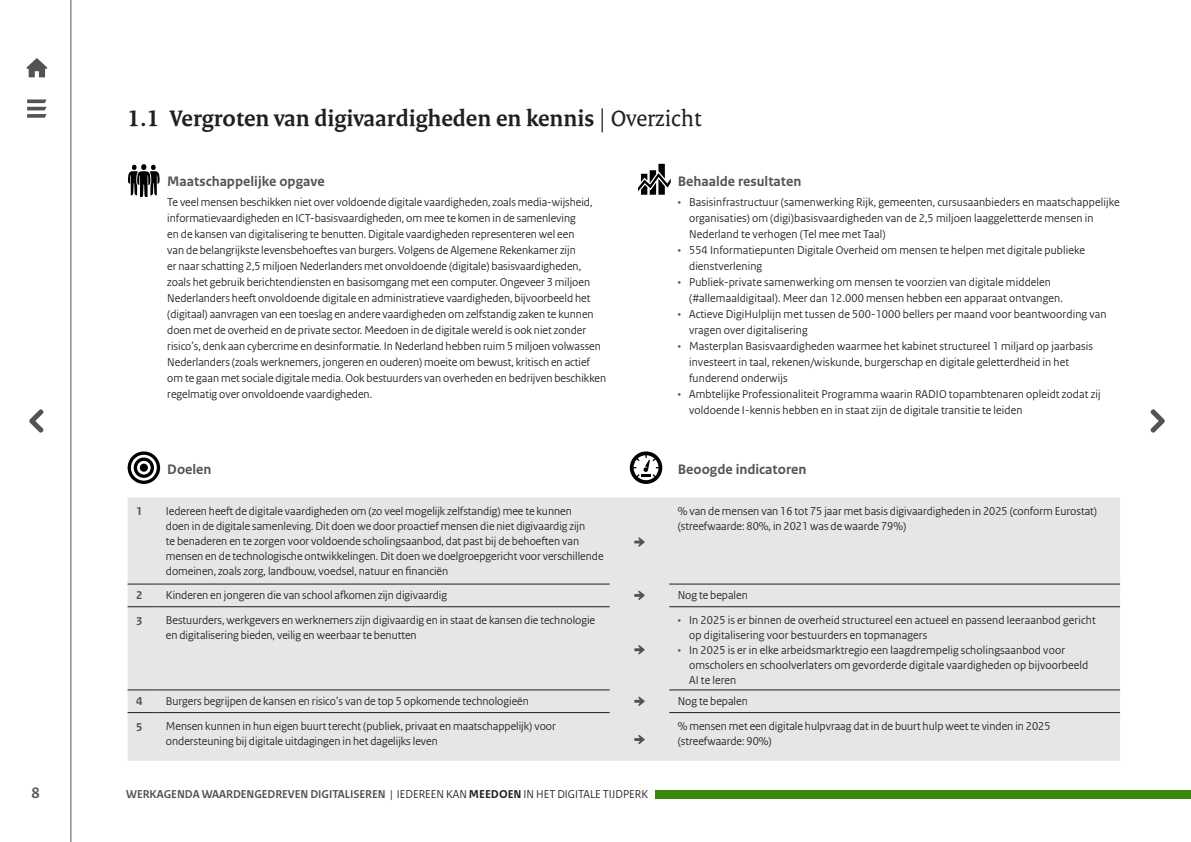
<style>
.page{position:relative;width:1191px;height:842px;background:#fff}
.page>*{position:absolute;margin:0;border:0;box-sizing:border-box;transform-origin:0 0}
.H2-Paragraaf_kop{font:700 24px "Rijksoverheid Serif";color:#231f20}
.t1{font:700 16px "Rijksoverheid Sans Heading";color:#535353}
.Kopje_2_blauw{font:700 14.5px "Rijksoverheid Sans Text";color:#535353}
.Broodtekst_12_15pt{font:12px/16px "Rijksoverheid Sans Heading";color:#231f20}
.t2{font:12px "Rijksoverheid Sans Heading Bold 4";color:#535353}
.Broodtekst_12_15pt-2{font:700 12px "Rijksoverheid Sans Text";color:#535353}
.s1{font-weight:400}
.s2{color:#535353}
.s3{font-family:"Rijksoverheid Sans Heading Regular 2";color:#231f20}
.s4{font-family:"Rijksoverheid Sans Text Bold 2";color:#231f20}
</style>
<div class="page">
<div style="left:655px;top:790px;width:536px;height:9px;background:#39870c"></div>
<svg style="left:27px;top:99px;width:20px;height:19px"></svg>
<svg style="left:1150px;top:409px;width:15px;height:24px"></svg>
<svg style="left:29px;top:409px;width:15px;height:24px"></svg>
<svg style="left:27px;top:58px;width:20px;height:19px"></svg>
<div style="left:128px;top:497px;width:992px;height:264px;background:#e6e6e6"></div>
<svg style="left:128px;top:584px;width:29px;height:1px"></svg>
<hr style="left:157px;top:584px;width:452px;height:1px;background:#1d1e1f">
<hr style="left:669px;top:584px;width:451px;height:1px;background:#1d1e1f">
<svg style="left:128px;top:606px;width:29px;height:1px"></svg>
<hr style="left:157px;top:606px;width:452px;height:1px;background:#1d1e1f">
<hr style="left:669px;top:606px;width:451px;height:1px;background:#1d1e1f">
<svg style="left:128px;top:689px;width:29px;height:1px"></svg>
<hr style="left:157px;top:689px;width:452px;height:1px;background:#1d1e1f">
<hr style="left:669px;top:689px;width:451px;height:1px;background:#1d1e1f">
<svg style="left:128px;top:712px;width:29px;height:1px"></svg>
<hr style="left:157px;top:712px;width:452px;height:1px;background:#1d1e1f">
<hr style="left:669px;top:712px;width:451px;height:1px;background:#1d1e1f">
<svg style="left:634px;top:537px;width:11px;height:10px"></svg>
<svg style="left:634px;top:591px;width:11px;height:9px"></svg>
<svg style="left:634px;top:645px;width:11px;height:9px"></svg>
<svg style="left:634px;top:696px;width:11px;height:10px"></svg>
<svg style="left:634px;top:735px;width:11px;height:9px"></svg>
<svg style="left:128px;top:164px;width:32px;height:33px"></svg>
<svg style="left:638px;top:164px;width:32px;height:31px"></svg>
<svg style="left:128px;top:451px;width:32px;height:33px"></svg>
<div style="left:140px;top:464px;width:8px;height:8px;background:#000;border-radius:50%"></div>
<svg style="left:630px;top:451px;width:32px;height:33px"></svg>
<hr style="left:71px;top:0;width:1px;height:842px;background:#535353">
<h2 class="t1" style="left:31px;top:784px;width:10px">8</h2>
<h2 class="H2-Paragraaf_kop" style="left:128px;top:104px;width:575px">1.1 Vergroten van digivaardigheden en kennis <span class="s1">| Overzicht</span></h2>
<p class="Kopje_2_blauw" style="left:167px;top:173px;width:159px">Maatschappelijke opgave</p>
<p class="Broodtekst_12_15pt" style="left:167px;top:195px;width:440px">Te veel mensen beschikken niet over voldoende digitale vaardigheden, zoals media-wijsheid, informatievaardigheden en ICT-basisvaardigheden, om mee te komen in de samenleving<br>en de kansen van digitalisering te benutten. Digitale vaardigheden representeren wel een<br>van de belangrijkste levensbehoeftes van burgers. Volgens de Algemene Rekenkamer zijn<br>er naar schatting 2,5 miljoen Nederlanders met onvoldoende (digitale) basisvaardigheden, zoals het gebruik berichtendiensten en basisomgang met een computer. Ongeveer 3 miljoen Nederlanders heeft onvoldoende digitale en administratieve vaardigheden, bijvoorbeeld het (digitaal) aanvragen van een toeslag en andere vaardigheden om zelfstandig zaken te kunnen doen met de overheid en de private sector. Meedoen in de digitale wereld is ook niet zonder risico’s, denk aan cybercrime en desinformatie. In Nederland hebben ruim 5 miljoen volwassen Nederlanders (zoals werknemers, jongeren en ouderen) moeite om bewust, kritisch en actief om te gaan met sociale digitale media. Ook bestuurders van overheden en bedrijven beschikken regelmatig over onvoldoende vaardigheden.</p>
<p class="Kopje_2_blauw" style="left:677px;top:173px;width:125px">Behaalde resultaten</p>
<p class="Broodtekst_12_15pt" style="left:689px;top:195px;width:432px;text-indent:-11px"><span class="s2">•</span> Basisinfrastructuur (samenwerking Rijk, gemeenten, cursusaanbieders en maatschappelijke organisaties) om (digi)basisvaardigheden van de 2,5 miljoen laaggeletterde mensen in<br>Nederland te verhogen (Tel mee met Taal)</p>
<p class="Broodtekst_12_15pt" style="left:689px;top:243px;width:397px;text-indent:-11px"><span class="s2">•</span> 554 Informatiepunten Digitale Overheid om mensen te helpen met digitale publieke dienstverlening</p>
<p class="Broodtekst_12_15pt" style="left:689px;top:275px;width:375px;text-indent:-11px"><span class="s2">•</span> Publiek-private samenwerking om mensen te voorzien van digitale middelen (#allemaaldigitaal). Meer dan 12.000 mensen hebben een apparaat ontvangen.</p>
<p class="Broodtekst_12_15pt" style="left:689px;top:307px;width:419px;text-indent:-11px"><span class="s2">•</span> Actieve DigiHulplijn met tussen de 500-1000 bellers per maand voor beantwoording van vragen over digitalisering</p>
<p class="Broodtekst_12_15pt" style="left:689px;top:339px;width:405px;text-indent:-11px"><span class="s2">•</span> Masterplan Basisvaardigheden waarmee het kabinet structureel 1 miljard op jaarbasis investeert in taal, rekenen/wiskunde, burgerschap en digitale geletterdheid in het funderend onderwijs</p>
<p class="Broodtekst_12_15pt" style="left:689px;top:387px;width:413px;text-indent:-11px"><span class="s2">•</span> Ambtelijke Professionaliteit Programma waarin RADIO topambtenaren opleidt zodat zij voldoende I-kennis hebben en in staat zijn de digitale transitie te leiden</p>
<p class="Kopje_2_blauw" style="left:167px;top:461px;width:46px">Doelen</p>
<p class="Kopje_2_blauw" style="left:677px;top:461px;width:130px">Beoogde indicatoren</p>
<p class="Broodtekst_12_15pt-2" style="left:136px;top:505px;width:8px">1</p>
<p class="Broodtekst_12_15pt" style="left:166px;top:503px;width:439px;line-height:15px">Iedereen heeft de digitale vaardigheden om (zo veel mogelijk zelfstandig) mee te kunnen<br>doen in de digitale samenleving. Dit doen we door proactief mensen die niet digivaardig zijn<br>te benaderen en te zorgen voor voldoende scholingsaanbod, dat past bij de behoeften van mensen en de technologische ontwikkelingen. Dit doen we doelgroepgericht voor verschillende domeinen, zoals zorg, landbouw, voedsel, natuur en financiën</p>
<p class="Broodtekst_12_15pt" style="left:677px;top:503px;width:421px;line-height:15px">% van de mensen van 16 tot 75 jaar met basis digivaardigheden in 2025 (conform Eurostat) (streefwaarde: 80%, in 2021 was de waarde 79%)</p>
<p class="Broodtekst_12_15pt-2" style="left:136px;top:589px;width:8px">2</p>
<p class="Broodtekst_12_15pt" style="left:166px;top:587px;width:283px">Kinderen en jongeren die van school afkomen zijn digivaardig</p>
<p class="Broodtekst_12_15pt" style="left:677px;top:587px;width:72px">Nog te bepalen</p>
<p class="Broodtekst_12_15pt-2" style="left:136px;top:614px;width:8px">3</p>
<p class="Broodtekst_12_15pt" style="left:166px;top:613px;width:431px;line-height:15px">Bestuurders, werkgevers en werknemers zijn digivaardig en in staat de kansen die technologie en digitalisering bieden, veilig en weerbaar te benutten</p>
<p class="Broodtekst_12_15pt" style="left:689px;top:613px;width:408px;line-height:15px;text-indent:-11px"><span class="s2">•</span> In 2025 is er binnen de overheid structureel een actueel en passend leeraanbod gericht op digitalisering voor bestuurders en topmanagers</p>
<p class="Broodtekst_12_15pt" style="left:689px;top:643px;width:401px;line-height:15px;text-indent:-11px"><span class="s2">•</span> In 2025 is er in elke arbeidsmarktregio een laagdrempelig scholingsaanbod voor omscholers en schoolverlaters om gevorderde digitale vaardigheden op bijvoorbeeld<br>AI te leren</p>
<p class="Broodtekst_12_15pt-2" style="left:136px;top:695px;width:8px">4</p>
<p class="Broodtekst_12_15pt" style="left:166px;top:693px;width:364px">Burgers begrijpen de kansen en risico’s van de top 5 opkomende technologieën</p>
<p class="Broodtekst_12_15pt" style="left:677px;top:693px;width:72px">Nog te bepalen</p>
<p class="Broodtekst_12_15pt-2" style="left:136px;top:720px;width:8px">5</p>
<p class="Broodtekst_12_15pt" style="left:166px;top:719px;width:391px;line-height:15px">Mensen kunnen in hun eigen buurt terecht (publiek, privaat en maatschappelijk) voor ondersteuning bij digitale uitdagingen in het dagelijks leven</p>
<p class="Broodtekst_12_15pt" style="left:677px;top:719px;width:374px;line-height:15px">% mensen met een digitale hulpvraag dat in de buurt hulp weet te vinden in 2025 (streefwaarde: 90%)</p>
<p class="t2" style="left:126px;top:788px;width:523px">WERKAGENDA WAARDENGEDREVEN DIGITALISEREN <span class="s3">| IEDEREEN KAN</span> <span class="s4">MEEDOEN</span> <span class="s3">IN HET DIGITALE TIJDPERK</span></p>
</div>
